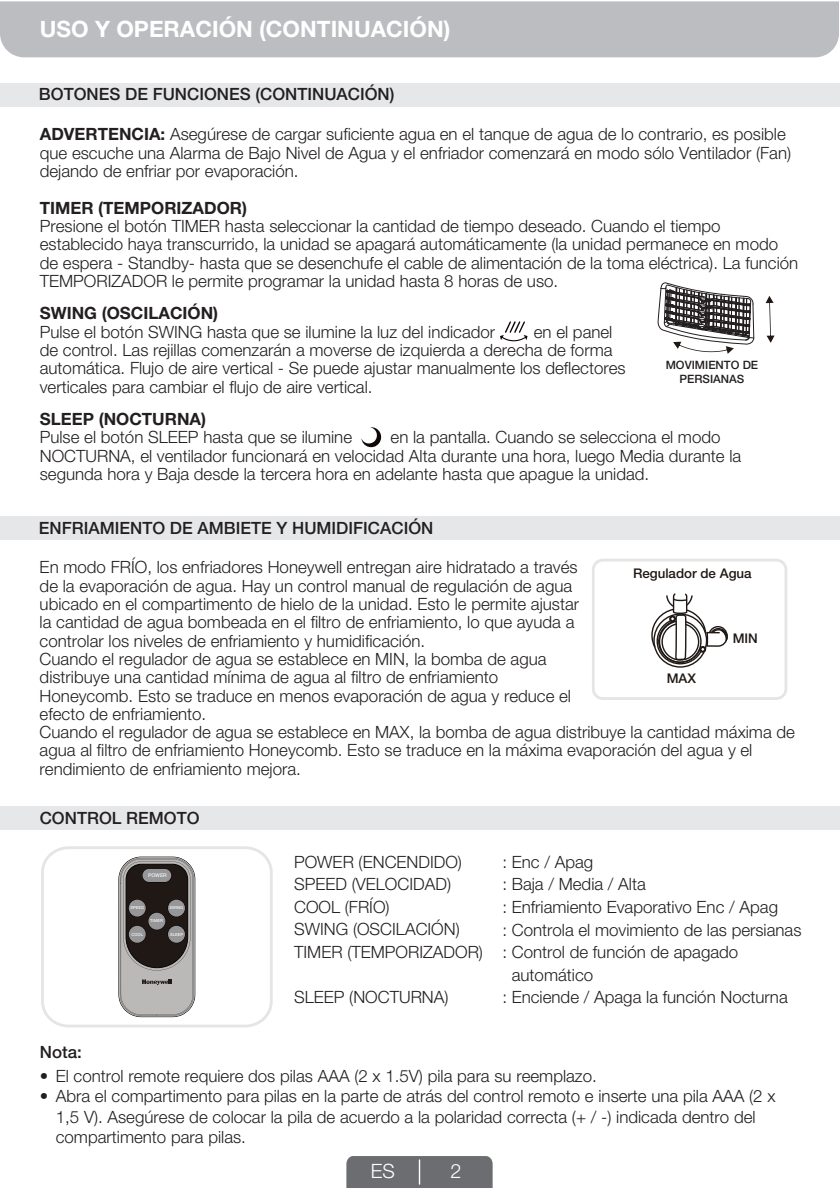
<style>
.page{position:relative;width:840px;height:1190px;background:#fff}
.page>*{position:absolute;margin:0;border:0;box-sizing:border-box;transform-origin:0 0}
.t1{font:700 22.6px "Helvetica Neue LT Std";color:#fff}
.t2{font:300 19.8px "Helvetica Neue LT Pro";color:#fff}
.t3{font:300 17px/18.4px "Helvetica Neue LT Pro";color:#231f20}
.t4{font:500 17px "Helvetica Neue LT Pro";color:#231f20}
.t5{font:700 17px "Helvetica Neue LT Pro";color:#231f20}
.t6{font:500 13.4px "Helvetica Neue LT Pro";color:#201814}
.t7{font:500 11.6px/13.8px "Helvetica Neue LT Pro";color:#231f20;text-align:center}
.t8{font:500 5px "Helvetica Neue LT Pro";color:#f3f5f5}
.t9{font:500 4.2px "Helvetica Neue LT Pro";color:#f3f5f5}
.s1{font-weight:700}
</style>
<div class="page">
<div style="left:0;top:1px;width:839px;height:56px;background:#bcbdc0"></div>
<div style="left:0;top:806px;width:839px;height:24px;background:#e6e7e9"></div>
<div style="left:0;top:83px;width:839px;height:24px;background:#e6e7e9"></div>
<div style="left:0;top:516px;width:839px;height:24px;background:#e6e7e9"></div>
<svg style="left:657px;top:282px;width:118px;height:72px"></svg>
<div style="left:592px;top:559px;width:195px;height:141px;border:3px solid #e5e5e4;border-radius:10px"></div>
<svg style="left:651px;top:559px;width:78px;height:141px"></svg>
<div style="left:41px;top:846px;width:232px;height:181px;border:3px solid #e5e5e4;border-radius:25px"></div>
<svg style="left:118px;top:856px;width:78px;height:161px;background:#777472"></svg>
<svg style="left:500px;top:321px;width:28px;height:21px"></svg>
<svg style="left:361px;top:427px;width:21px;height:21px"></svg>
<div style="left:346px;top:1156px;width:147px;height:32px;background:#6c6d70"></div>
<h1 class="t1" style="left:40px;top:16px;width:412px">USO Y OPERACIÓN (CONTINUACIÓN)</h1>
<p class="t4" style="left:39px;top:88px;width:357px">BOTONES DE FUNCIONES (CONTINUACIÓN)</p>
<p class="t3" style="left:40px;top:127px;width:753px"><span class="s1">ADVERTENCIA:</span> Asegúrese de cargar suficiente agua en el tanque de agua de lo contrario, es posible que escuche una Alarma de Bajo Nivel de Agua y el enfriador comenzará en modo sólo Ventilador (Fan) dejando de enfriar por evaporación.</p>
<p class="t5" style="left:40px;top:198px;width:209px">TIMER (TEMPORIZADOR)</p>
<p class="t3" style="left:40px;top:218px;width:760px">Presione el botón TIMER hasta seleccionar la cantidad de tiempo deseado. Cuando el tiempo establecido haya transcurrido, la unidad se apagará automáticamente (la unidad permanece en modo de espera - Standby- hasta que se desenchufe el cable de alimentación de la toma eléctrica). La función TEMPORIZADOR le permite programar la unidad hasta 8 horas de uso.</p>
<p class="t5" style="left:40px;top:303px;width:180px">SWING (OSCILACIÓN)</p>
<p class="t3" style="left:40px;top:324px;width:457px">Pulse el botón SWING hasta que se ilumine la luz del indicador</p>
<p class="t3" style="left:40px;top:324px;width:587px;text-indent:494px">en el panel de control. Las rejillas comenzarán a moverse de izquierda a derecha de forma automática. Flujo de aire vertical - Se puede ajustar manualmente los deflectores verticales para cambiar el flujo de aire vertical.</p>
<p class="t5" style="left:40px;top:409px;width:168px">SLEEP (NOCTURNA)</p>
<p class="t3" style="left:40px;top:430px;width:314px">Pulse el botón SLEEP hasta que se ilumine</p>
<p class="t7" style="left:666px;top:359px;width:94px">MOVIMIENTO DE<br>PERSIANAS</p>
<p class="t3" style="left:40px;top:430px;width:703px;text-indent:351px">en la pantalla. Cuando se selecciona el modo<br>NOCTURNA, el ventilador funcionará en velocidad Alta durante una hora, luego Media durante la segunda hora y Baja desde la tercera hora en adelante hasta que apague la unidad.</p>
<p class="t4" style="left:39px;top:522px;width:396px">ENFRIAMIENTO DE AMBIETE Y HUMIDIFICACIÓN</p>
<p class="t3" style="left:40px;top:560px;width:757px">En modo FRÍO, los enfriadores Honeywell entregan aire hidratado a través<br>de la evaporación de agua. Hay un control manual de regulación de agua<br>ubicado en el compartimento de hielo de la unidad. Esto le permite ajustar<br>la cantidad de agua bombeada en el filtro de enfriamiento, lo que ayuda a<br>controlar los niveles de enfriamiento y humidificación.<br>Cuando el regulador de agua se establece en MIN, la bomba de agua<br>distribuye una cantidad mínima de agua al filtro de enfriamiento<br>Honeycomb. Esto se traduce en menos evaporación de agua y reduce el<br>efecto de enfriamiento.<br>Cuando el regulador de agua se establece en MAX, la bomba de agua distribuye la cantidad máxima de agua al filtro de enfriamiento Honeycomb. Esto se traduce en la máxima evaporación del agua y el rendimiento de enfriamiento mejora.</p>
<p class="t6" style="left:633px;top:569px;width:120px">Regulador de Agua</p>
<p class="t6" style="left:733px;top:633px;width:27px">MIN</p>
<p class="t6" style="left:667px;top:673px;width:31px">MAX</p>
<p class="t4" style="left:40px;top:811px;width:161px">CONTROL REMOTO</p>
<p class="t8" style="left:148px;top:873px;width:20px">POWER</p>
<p class="t9" style="left:130px;top:906px;width:15px">SPEED</p>
<p class="t9" style="left:169px;top:906px;width:15px">SWING</p>
<p class="t9" style="left:150px;top:919px;width:14px">TIMER</p>
<p class="t4" style="left:40px;top:1046px;width:43px">Nota:</p>
<p class="t9" style="left:132px;top:933px;width:13px">COOL</p>
<p class="t9" style="left:170px;top:933px;width:15px">SLEEP</p>
<p class="t3" style="left:294px;top:852px;width:190px;line-height:22.6px">POWER (ENCENDIDO)<br>SPEED (VELOCIDAD)<br>COOL (FRÍO)<br>SWING (OSCILACIÓN)<br>TIMER (TEMPORIZADOR)</p>
<p class="t3" style="left:294px;top:989px;width:156px">SLEEP (NOCTURNA)</p>
<p class="t3" style="left:502px;top:854px;width:92px">: Enc / Apag</p>
<p class="t3" style="left:502px;top:877px;width:145px">: Baja / Media / Alta</p>
<p class="t3" style="left:502px;top:899px;width:277px">: Enfriamiento Evaporativo Enc / Apag</p>
<p class="t3" style="left:502px;top:922px;width:301px">: Controla el movimiento de las persianas</p>
<p class="t3" style="left:502px;top:944px;width:237px">: Control de función de apagado</p>
<p class="t3" style="left:512px;top:967px;width:83px">automático</p>
<p class="t3" style="left:502px;top:989px;width:287px">: Enciende / Apaga la función Nocturna</p>
<p class="t3" style="left:56px;top:1067px;width:721px;line-height:20.2px">El control remote requiere dos pilas AAA (2 x 1.5V) pila para su reemplazo.<br>Abra el compartimento para pilas en la parte de atrás del control remoto e inserte una pila AAA (2 x 1,5 V). Asegúrese de colocar la pila de acuerdo a la polaridad correcta (+ / -) indicada dentro del compartimento para pilas.</p>
<p class="t2" style="left:371px;top:1164px;width:26px">ES</p>
<p class="t2" style="left:451px;top:1164px;width:12px">2</p>
</div>
